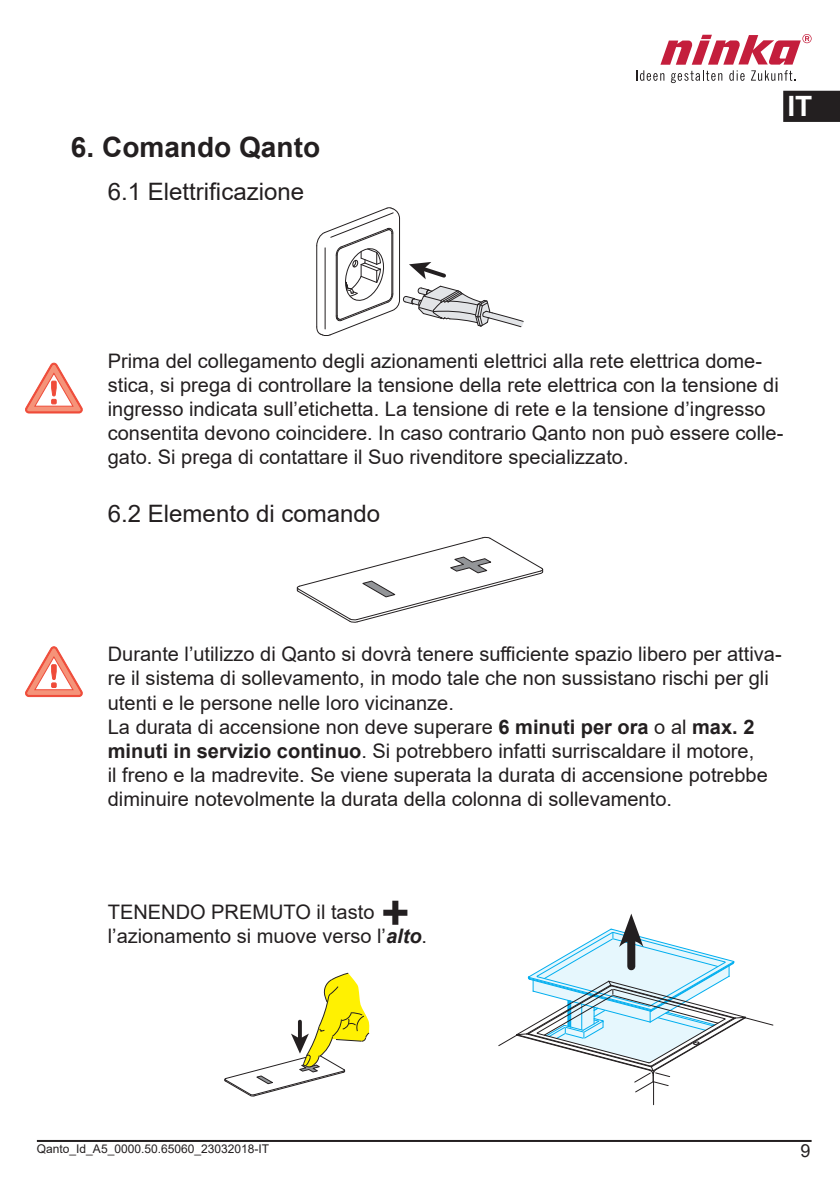
<style>
.page{position:relative;width:840px;height:1191px;background:#fff}
.page>*{position:absolute;margin:0;border:0;box-sizing:border-box;transform-origin:0 0}
.t1{font:700 48px "Arial";color:#231f20}
.t2{font:700 28px "Arial";color:#231f20}
.t3{font:700 28px "Arial";color:#fff}
.t4{font:24px "Arial";color:#231f20}
.t5{font:20px/24px "Arial";color:#231f20}
.t6{font:18px "Arial";color:#231f20}
.t7{font:12px "Arial";color:#231f20}
.s1{font-weight:700}
.s2{font-weight:700;font-style:italic}
</style>
<div class="page">
<svg style="left:316px;top:207px;width:207px;height:129px"></svg>
<svg style="left:296px;top:537px;width:247px;height:85px"></svg>
<svg style="left:224px;top:972px;width:145px;height:124px"></svg>
<hr style="left:37px;top:1140px;width:774px;height:2px;background:#231f20">
<div style="left:783px;top:91px;width:56px;height:31px;background:#231f20"></div>
<svg style="left:636px;top:34px;width:175px;height:49px"></svg>
<svg style="left:498px;top:913px;width:274px;height:191px"></svg>
<svg style="left:25px;top:363px;width:58px;height:50px"></svg>
<svg style="left:25px;top:646px;width:58px;height:51px"></svg>
<h2 class="t2" style="left:71px;top:127px;width:250px">6. Comando Qanto</h2>
<p class="t4" style="left:108px;top:175px;width:198px">6.1 Elettrificazione</p>
<h2 class="t3" style="left:787px;top:87px;width:26px">IT</h2>
<p class="t5" style="left:108px;top:349px;width:676px">Prima del collegamento degli azionamenti elettrici alla rete elettrica dome&shy;stica, si prega di controllare la tensione della rete elettrica con la tensione di ingresso indicata sull’etichetta. La tensione di rete e la tensione d’ingresso consentita devono coincidere. In caso contrario Qanto non può essere colle&shy;gato. Si prega di contattare il Suo rivenditore specializzato.</p>
<p class="t4" style="left:108px;top:497px;width:274px">6.2 Elemento di comando</p>
<p class="t5" style="left:108px;top:642px;width:675px">Durante l’utilizzo di Qanto si dovrà tenere sufficiente spazio libero per attiva&shy;re il sistema di sollevamento, in modo tale che non sussistano rischi per gli utenti e le persone nelle loro vicinanze.<br>La durata di accensione non deve superare <span class="s1">6 minuti per ora</span> o al <span class="s1">max. 2 minuti in servizio continuo</span>. Si potrebbero infatti surriscaldare il motore,<br>il freno e la madrevite. Se viene superata la durata di accensione potrebbe diminuire notevolmente la durata della colonna di sollevamento.</p>
<h1 class="t1" style="left:381px;top:879px;width:30px">+</h1>
<p class="t5" style="left:108px;top:900px;width:321px">TENENDO PREMUTO il tasto l’azionamento si muove verso l’<span class="s2">alto</span>.</p>
<p class="t7" style="left:37px;top:1140px;width:234px">Qanto_Id_A5_0000.50.65060_23032018-IT</p>
<p class="t6" style="left:800px;top:1138px;width:12px">9</p>
</div>
